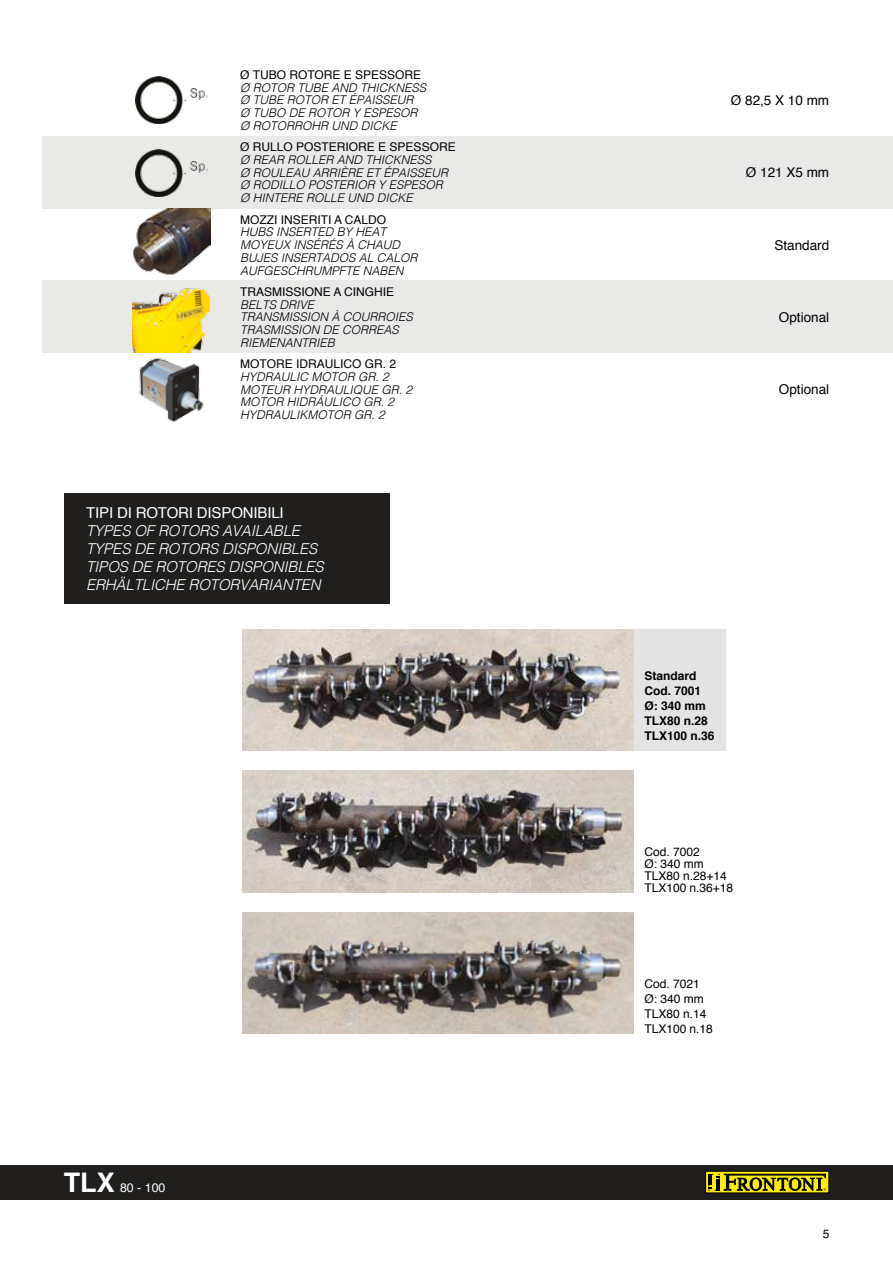
<style>
.page{position:relative;width:893px;height:1263px;background:#fff}
.page>*{position:absolute;margin:0;border:0;box-sizing:border-box;transform-origin:0 0}
.t1{font:italic 300 15px/18px "Helvetica";letter-spacing:-.01em;color:#fff}
.t2{font:15px "Helvetica";letter-spacing:-.01em;color:#fff}
.t3{font:13.5px "Helvetica";color:#000}
.t4{font:12.3px "Helvetica";color:#fff}
.t5{font:italic 300 12px/12.8px "Helvetica";color:#000}
.t6{font:12px/12px "Helvetica";color:#000}
.t7{font:700 12px/15px "Helvetica";color:#000}
.s1{font-weight:700;font-size:27px}
</style>
<div class="page">
<div style="left:43px;top:136px;width:850px;height:72px;background:#e9e9e8"></div>
<div style="left:43px;top:281px;width:850px;height:72px;background:#e9e9e8"></div>
<div style="left:0;top:1165px;width:893px;height:34px;background:#201f1d"></div>
<div style="left:253px;top:629px;width:472px;height:122px;background:#e3e3e3"></div>
<img style="left:242px;top:629px;width:392px;height:122px">
<img style="left:242px;top:771px;width:392px;height:121px">
<img style="left:242px;top:912px;width:392px;height:121px">
<img style="left:136px;top:77px;width:71px;height:46px">
<img style="left:136px;top:150px;width:71px;height:46px">
<img style="left:133px;top:288px;width:77px;height:65px">
<img style="left:133px;top:208px;width:77px;height:67px">
<img style="left:138px;top:357px;width:66px;height:65px">
<div style="left:64px;top:493px;width:326px;height:111px;background:#201f1d"></div>
<div style="left:705px;top:1171px;width:124px;height:22px;border:1px solid #000"></div>
<svg style="left:708px;top:1173px;width:118px;height:18px;background:#8e8400"></svg>
<p class="t6" style="left:240px;top:69px;width:182px">Ø TUBO ROTORE E SPESSORE</p>
<p class="t5" style="left:240px;top:80px;width:188px">Ø ROTOR TUBE AND THICKNESS<br>Ø TUBE ROTOR ET ÉPAISSEUR<br>Ø TUBO DE ROTOR Y ESPESOR<br>Ø ROTORROHR UND DICKE</p>
<p class="t6" style="left:240px;top:141px;width:217px">Ø RULLO POSTERIORE E SPESSORE</p>
<p class="t5" style="left:240px;top:153px;width:210px">Ø REAR ROLLER AND THICKNESS<br>Ø ROULEAU ARRIÈRE ET ÉPAISSEUR<br>Ø RODILLO POSTERIOR Y ESPESOR<br>Ø HINTERE ROLLE UND DICKE</p>
<p class="t6" style="left:240px;top:214px;width:148px">MOZZI INSERITI A CALDO</p>
<p class="t5" style="left:240px;top:225px;width:179px">HUBS INSERTED BY HEAT<br>MOYEUX INSÉRÉS À CHAUD<br>BUJES INSERTADOS AL CALOR<br>AUFGESCHRUMPFTE NABEN</p>
<p class="t6" style="left:240px;top:286px;width:156px">TRASMISSIONE A CINGHIE</p>
<p class="t5" style="left:240px;top:297px;width:174px">BELTS DRIVE<br>TRANSMISSION À COURROIES<br>TRASMISSION DE CORREAS<br>RIEMENANTRIEB</p>
<p class="t6" style="left:240px;top:358px;width:157px">MOTORE IDRAULICO GR. 2</p>
<p class="t5" style="left:240px;top:369px;width:174px">HYDRAULIC MOTOR GR. 2<br>MOTEUR HYDRAULIQUE GR. 2<br>MOTOR HIDRÁULICO GR. 2<br>HYDRAULIKMOTOR GR. 2</p>
<p class="t2" style="left:86px;top:502px;width:199px">TIPI DI ROTORI DISPONIBILI</p>
<p class="t1" style="left:86px;top:521px;width:239px">TYPES OF ROTORS AVAILABLE<br>TYPES DE ROTORS DISPONIBLES<br>TIPOS DE ROTORES DISPONIBLES<br>ERHÄLTLICHE ROTORVARIANTEN</p>
<p class="t4" style="left:64px;top:1178px;width:103px"><span class="s1">TLX</span> 80 - 100</p>
<p class="t3" style="left:731px;top:90px;width:100px">Ø 82,5 X 10 mm</p>
<p class="t3" style="left:746px;top:162px;width:85px">Ø 121 X5 mm</p>
<p class="t3" style="left:774px;top:234px;width:56px">Standard</p>
<p class="t3" style="left:779px;top:307px;width:52px">Optional</p>
<p class="t3" style="left:779px;top:379px;width:52px">Optional</p>
<p class="t7" style="left:644px;top:668px;width:71px">Standard<br>Cod. 7001<br>Ø: 340 mm<br>TLX80 n.28<br>TLX100 n.36</p>
<p class="t6" style="left:644px;top:846px;width:90px">Cod. 7002<br>Ø: 340 mm<br>TLX80 n.28+14<br>TLX100 n.36+18</p>
<p class="t6" style="left:644px;top:977px;width:70px;line-height:15px">Cod. 7021<br>Ø: 340 mm<br>TLX80 n.14<br>TLX100 n.18</p>
<p class="t6" style="left:823px;top:1228px;width:8px">5</p>
</div>
